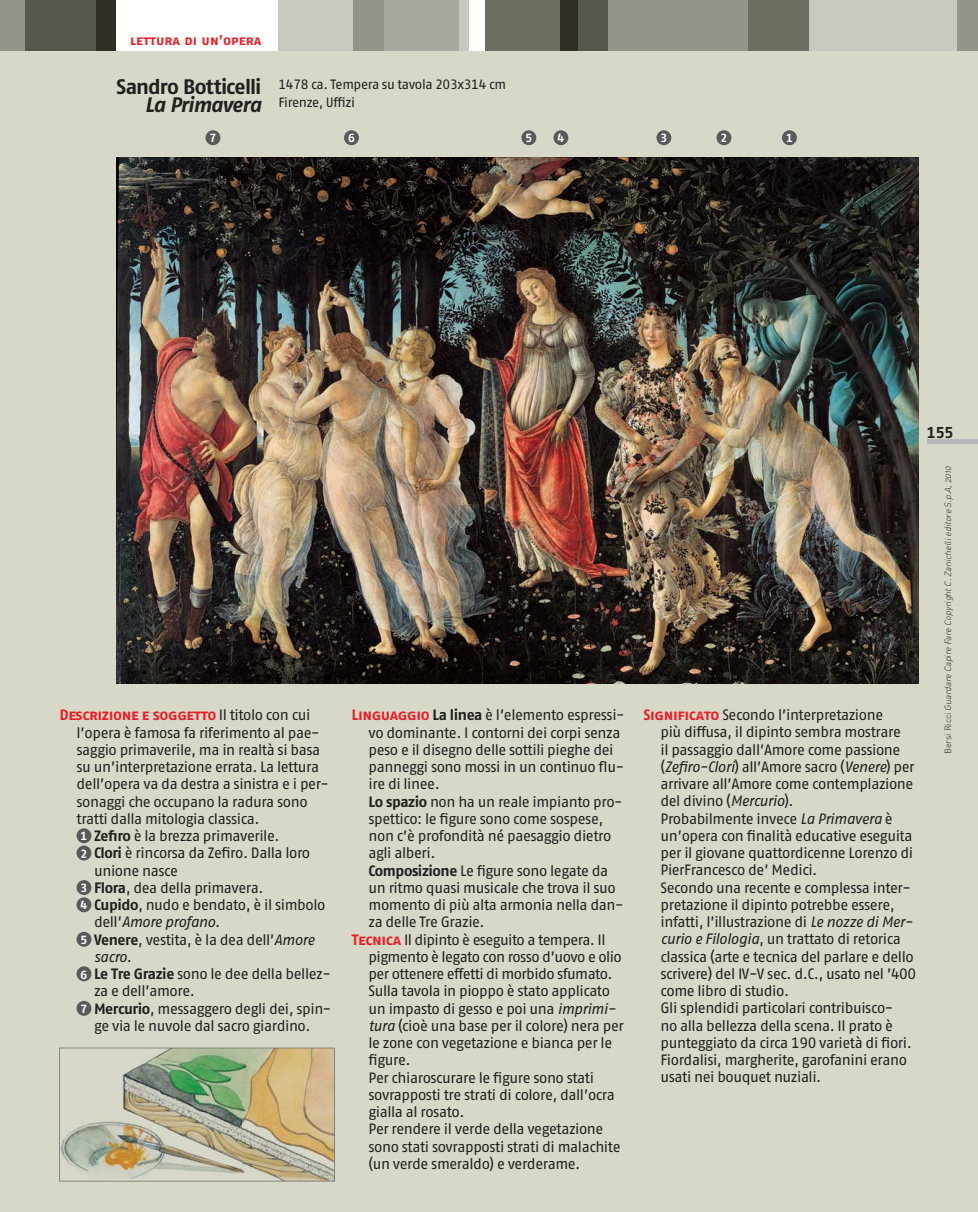
<style>
.page{position:relative;width:978px;height:1212px;background:#d8d8c9}
.page>*{position:absolute;margin:0;border:0;box-sizing:border-box;transform-origin:0 0}
.t1{font:21px "Fago No Bold Tf Roman";letter-spacing:-.04em;color:#231f20}
.t2{font:italic 21px "Fago No Bold Tf";letter-spacing:-.04em;color:#231f20}
.t3{font:15.75px "Fago No Bold Tf Roman";color:#231f20}
.t4{font:15px/17.2px "Fago No Regular Tf Roman";letter-spacing:-.03em;color:#231f20}
.t5{font:15px "Fago No Bold Tf Caps";letter-spacing:-.03em;color:#ed1c24}
.t6{font:italic 15px "Fago No Regular Tf";letter-spacing:-.03em;color:#231f20}
.t7{font:13.5px/17.2px "Fago No Regular Tf Roman";letter-spacing:-.03em;color:#231f20}
.t8{font:13.5px "Fago No Bold Tf Caps";color:#ed1c24}
.t9{font:11.85px "Fago No Bold Tf Roman";color:#fff}
.t10{font:italic 9px "DIN Light Alternate";color:#231f20}
.s1{font-family:"Fago No Regular Tf Roman";color:#231f20}
.s2{font-family:"Fago No Bold Tf Roman";font-size:11.85px;color:#fff}
.s3{font-family:"Fago No Bold Tf Roman"}
.s4{font-family:"Fago No Regular Tf Roman";font-style:normal}
.s5{font-family:"Fago No Regular Tf";font-style:italic}
.s6{font-family:"Fago No Bold Tf Caps";color:#ed1c24}
.s7{font-style:normal}
</style>
<div class="page">
<div style="left:77px;top:828px;width:14px;height:15px;background:#58595b;border-radius:50%"></div>
<div style="left:77px;top:845px;width:14px;height:15px;background:#58595b;border-radius:50%"></div>
<div style="left:77px;top:880px;width:14px;height:15px;background:#58595b;border-radius:50%"></div>
<div style="left:77px;top:897px;width:14px;height:15px;background:#58595b;border-radius:50%"></div>
<div style="left:77px;top:932px;width:14px;height:15px;background:#58595b;border-radius:50%"></div>
<div style="left:77px;top:966px;width:14px;height:15px;background:#58595b;border-radius:50%"></div>
<div style="left:77px;top:1001px;width:14px;height:15px;background:#58595b;border-radius:50%"></div>
<div style="left:113px;top:0;width:167px;height:51px;background:#fff"></div>
<hr style="left:927px;top:440px;width:51px;height:4px;background:#b5b8bb">
<div style="left:947px;top:0;width:31px;height:51px;background:#94948a"></div>
<div style="left:808px;top:0;width:149px;height:51px;background:#c7c8c0"></div>
<div style="left:745px;top:0;width:63px;height:51px;background:#6d6d62"></div>
<div style="left:599px;top:0;width:149px;height:51px;background:#94948a"></div>
<div style="left:568px;top:0;width:39px;height:51px;background:#58574d"></div>
<div style="left:484px;top:0;width:90px;height:51px;background:#6d6d62"></div>
<div style="left:469px;top:0;width:15px;height:51px;background:#fff"></div>
<div style="left:454px;top:0;width:15px;height:51px;background:#c7c8c0"></div>
<div style="left:384px;top:0;width:75px;height:51px;background:#a8a8a0"></div>
<div style="left:353px;top:0;width:31px;height:51px;background:#94948a"></div>
<div style="left:279px;top:0;width:74px;height:51px;background:#c7c8c0"></div>
<div style="left:560px;top:0;width:18px;height:51px;background:#312e25"></div>
<div style="left:94px;top:0;width:22px;height:51px;background:#312e25"></div>
<div style="left:0;top:0;width:42px;height:51px;background:#94948a"></div>
<div style="left:25px;top:0;width:71px;height:51px;background:#58574d"></div>
<img style="left:116px;top:157px;width:802px;height:527px">
<img style="left:59px;top:1047px;width:276px;height:134px">
<div style="left:782px;top:130px;width:15px;height:15px;background:#58595b;border-radius:50%"></div>
<div style="left:716px;top:130px;width:15px;height:15px;background:#58595b;border-radius:50%"></div>
<div style="left:656px;top:130px;width:15px;height:15px;background:#58595b;border-radius:50%"></div>
<div style="left:553px;top:130px;width:15px;height:15px;background:#58595b;border-radius:50%"></div>
<div style="left:521px;top:130px;width:15px;height:15px;background:#58595b;border-radius:50%"></div>
<div style="left:344px;top:130px;width:15px;height:15px;background:#58595b;border-radius:50%"></div>
<div style="left:206px;top:130px;width:14px;height:15px;background:#58595b;border-radius:50%"></div>
<p class="t8" style="left:130px;top:32px;width:133px">lettura di un’opera</p>
<h1 class="t1" style="left:117px;top:75px;width:146px">Sandro Botticelli</h1>
<h1 class="t2" style="left:145px;top:92px;width:118px">La Primavera</h1>
<p class="t7" style="left:279px;top:76px;width:229px">1478 ca. Tempera su tavola 203x314 cm<br>Firenze, Uffizi</p>
<p class="t9" style="left:210px;top:131px;width:8px">7</p>
<p class="t9" style="left:348px;top:131px;width:8px">6</p>
<p class="t9" style="left:525px;top:131px;width:8px">5</p>
<p class="t9" style="left:557px;top:131px;width:8px">4</p>
<p class="t9" style="left:660px;top:131px;width:8px">3</p>
<p class="t9" style="left:720px;top:131px;width:8px">2</p>
<p class="t9" style="left:786px;top:131px;width:8px">1</p>
<p class="t5" style="left:60px;top:706px;width:252px">Descrizione e soggetto <span class="s1">Il titolo con cui</span></p>
<p class="t4" style="left:77px;top:724px;width:245px">l’opera è famosa fa riferimento al pae-</p>
<p class="t4" style="left:77px;top:741px;width:245px">saggio primaverile, ma in realtà si basa</p>
<p class="t4" style="left:77px;top:758px;width:244px">su un’interpretazione errata. La lettura</p>
<p class="t4" style="left:77px;top:775px;width:254px">dell’opera va da destra a sinistra e i per-</p>
<p class="t4" style="left:77px;top:793px;width:233px">sonaggi che occupano la radura sono</p>
<p class="t4" style="left:77px;top:810px;width:185px">tratti dalla mitologia classica.</p>
<p class="t4" style="left:81px;top:827px;width:201px"><span class="s2">1</span> <span class="s3">Zefiro</span> è la brezza primaverile.</p>
<p class="t4" style="left:81px;top:844px;width:231px"><span class="s2">2</span> <span class="s3">Clori</span> è rincorsa da Zefiro. Dalla loro</p>
<p class="t4" style="left:94px;top:862px;width:85px">unione nasce</p>
<p class="t4" style="left:81px;top:879px;width:185px"><span class="s2">3</span> <span class="s3">Flora</span>, dea della primavera.</p>
<p class="t4" style="left:81px;top:896px;width:246px"><span class="s2">4</span> <span class="s3">Cupido</span>, nudo e bendato, è il simbolo</p>
<p class="t6" style="left:94px;top:914px;width:128px"><span class="s4">dell’</span>Amore profano<span class="s4">.</span></p>
<p class="t4" style="left:81px;top:931px;width:236px"><span class="s2">5</span> <span class="s3">Venere</span>, vestita, è la dea dell’<span class="s5">Amore</span></p>
<p class="t6" style="left:94px;top:948px;width:39px">sacro<span class="s4">.</span></p>
<p class="t4" style="left:81px;top:965px;width:252px"><span class="s2">6</span> <span class="s3">Le Tre Grazie</span> sono le dee della bellez-</p>
<p class="t4" style="left:94px;top:982px;width:102px">za e dell’amore.</p>
<p class="t4" style="left:81px;top:1000px;width:252px"><span class="s2">7</span> <span class="s3">Mercurio</span>, messaggero degli dei, spin-</p>
<p class="t4" style="left:94px;top:1017px;width:218px">ge via le nuvole dal sacro giardino.</p>
<p class="t4" style="left:351px;top:706px;width:275px"><span class="s6">Linguaggio</span> <span class="s3">La linea</span> è l’elemento espressi-</p>
<p class="t4" style="left:369px;top:724px;width:253px">vo dominante. I contorni dei corpi senza</p>
<p class="t4" style="left:369px;top:741px;width:247px">peso e il disegno delle sottili pieghe dei</p>
<p class="t4" style="left:369px;top:758px;width:257px">panneggi sono mossi in un continuo flu-</p>
<p class="t4" style="left:369px;top:775px;width:73px">ire di linee.</p>
<p class="t4" style="left:369px;top:793px;width:256px"><span class="s3">Lo spazio</span> non ha un reale impianto pro-</p>
<p class="t4" style="left:369px;top:810px;width:236px">spettico: le figure sono come sospese,</p>
<p class="t4" style="left:369px;top:827px;width:244px">non c’è profondità né paesaggio dietro</p>
<p class="t4" style="left:369px;top:844px;width:68px">agli alberi.</p>
<p class="t4" style="left:369px;top:862px;width:241px"><span class="s3">Composizione</span> Le figure sono legate da</p>
<p class="t4" style="left:369px;top:879px;width:249px">un ritmo quasi musicale che trova il suo</p>
<p class="t4" style="left:369px;top:896px;width:257px">momento di più alta armonia nella dan-</p>
<p class="t4" style="left:369px;top:913px;width:118px">za delle Tre Grazie.</p>
<p class="t4" style="left:351px;top:931px;width:256px"><span class="s6">Tecnica</span> Il dipinto è eseguito a tempera. Il</p>
<p class="t4" style="left:369px;top:948px;width:255px">pigmento è legato con rosso d’uovo e olio</p>
<p class="t4" style="left:369px;top:965px;width:246px">per ottenere effetti di morbido sfumato.</p>
<p class="t4" style="left:369px;top:982px;width:243px">Sulla tavola in pioppo è stato applicato</p>
<p class="t4" style="left:369px;top:1000px;width:249px">un impasto di gesso e poi una <span class="s5">imprimi-</span></p>
<p class="t4" style="left:369px;top:1017px;width:257px"><span class="s5">tura</span> (cioè una base per il colore) nera per</p>
<p class="t4" style="left:369px;top:1034px;width:245px">le zone con vegetazione e bianca per le</p>
<p class="t4" style="left:369px;top:1051px;width:44px">figure.</p>
<p class="t4" style="left:369px;top:1069px;width:227px">Per chiaroscurare le figure sono stati</p>
<p class="t4" style="left:369px;top:1086px;width:248px">sovrapposti tre strati di colore, dall’ocra</p>
<p class="t4" style="left:369px;top:1103px;width:97px">gialla al rosato.</p>
<p class="t4" style="left:369px;top:1120px;width:236px">Per rendere il verde della vegetazione</p>
<p class="t4" style="left:369px;top:1138px;width:254px">sono stati sovrapposti strati di malachite</p>
<p class="t4" style="left:369px;top:1155px;width:213px">(un verde smeraldo) e verderame.</p>
<p class="t4" style="left:660px;top:706px;width:257px;text-indent:-17px"><span class="s6">Significato</span> Secondo l’interpretazione<br>più diffusa, il dipinto sembra mostrare<br>il passaggio dall’Amore come passione (<span class="s5">Zefiro-Clori</span>) all’Amore sacro (<span class="s5">Venere</span>) per arrivare all’Amore come contemplazione del divino (<span class="s5">Mercurio</span>).<br>Probabilmente invece <span class="s5">La Primavera</span> è un’opera con finalità educative eseguita per il giovane quattordicenne Lorenzo di PierFrancesco de’ Medici.<br>Secondo una recente e complessa inter&shy;pretazione il dipinto potrebbe essere, infatti, l’illustrazione di <span class="s5">Le nozze di Mer&shy;curio e Filologia</span>, un trattato di retorica classica (arte e tecnica del parlare e dello scrivere) del IV-V sec. d.C., usato nel ’400 come libro di studio.<br>Gli splendidi particolari contribuisco-<br>no alla bellezza della scena. Il prato è punteggiato da circa 190 varietà di fiori.<br>Fiordalisi, margherite, garofanini erano usati nei bouquet nuziali.</p>
<p class="t3" style="left:927px;top:423px;width:28px">155</p>
<p class="t10" style="left:942px;top:754px;width:291px;rotate:-90deg"><span class="s7">B e rs i R i c c i</span> Guardare Cap ire Fare Copyrig htC.Zanichellieditore S.p .A,2010</p>
</div>
